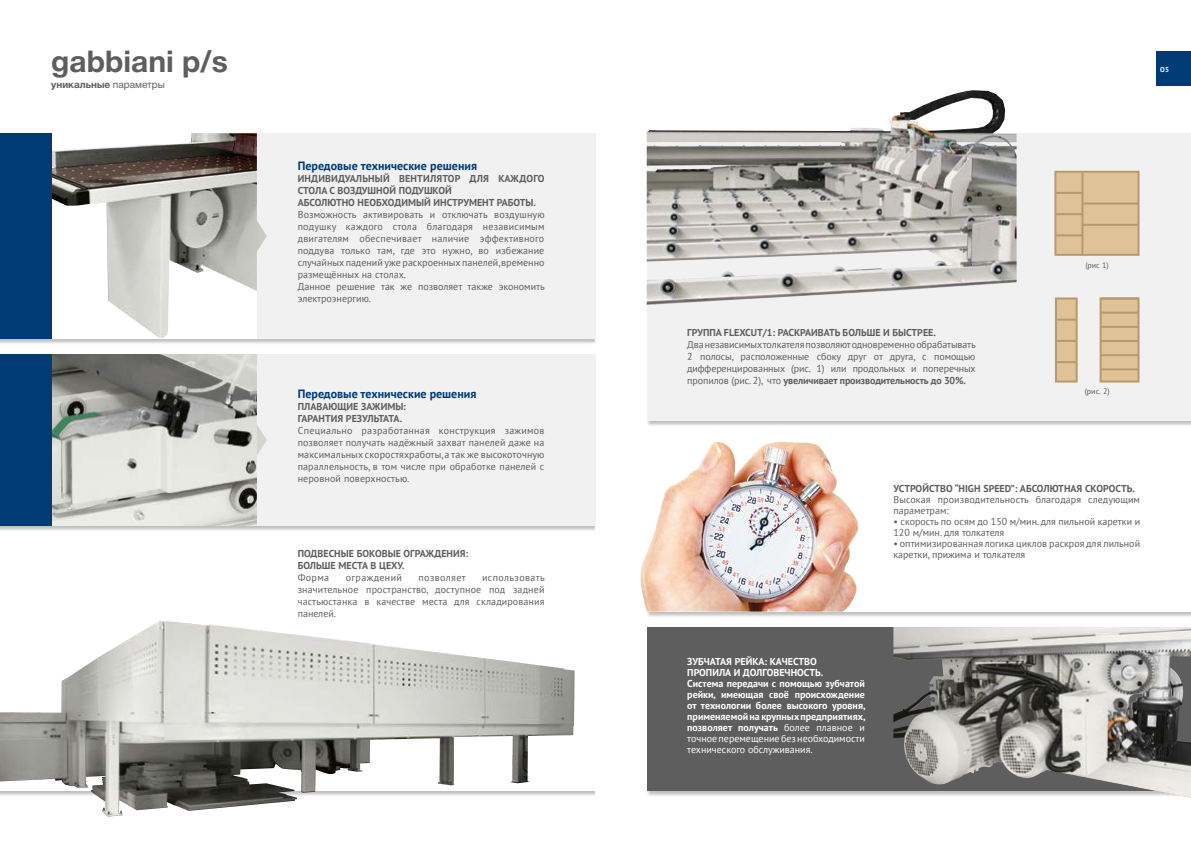
<style>
.page{position:relative;width:1191px;height:842px;background:#fff}
.page>*{position:absolute;margin:0;border:0;box-sizing:border-box;transform-origin:0 0}
.t1{font:700 30px "Helvetica Neue Cyr";color:#5f5e5e}
.t2{font:700 12px "PT Sans";color:#003b75}
.t3{font:10px/12px "PT Sans";color:#5f5e5e}
.t4{font:700 10px/11px "PT Sans";color:#fff}
.t5{font:700 10px/12px "PT Sans";color:#5f5e5e}
.t6{font:700 10px "Helvetica Neue Cyr";color:#5f5e5e}
.t7{font:10px "PT Sans";letter-spacing:.035em;color:#5f5e5e}
.t8{font:8px "PT Sans";color:#5f5e5e}
.t9{font:700 7px "PT Sans";color:#fff}
.s1{font-weight:400}
.s2{font-weight:700}
</style>
<div class="page">
<div style="left:1157px;top:51px;width:34px;height:34px;background:#003b75"></div>
<div style="left:647px;top:750px;width:544px;height:46px;background:#000;opacity:.25"></div>
<svg style="left:647px;top:627px;width:544px;height:164px;background:#777675"></svg>
<div style="left:0;top:485px;width:601px;height:46px;background:#000;opacity:.25"></div>
<div style="left:0;top:298px;width:601px;height:46px;background:#000;opacity:.25"></div>
<div style="left:647px;top:380px;width:544px;height:46px;background:#000;opacity:.25"></div>
<div style="left:595px;top:484px;width:20px;height:55px;background:#fff"></div>
<div style="left:596px;top:292px;width:25px;height:55px;background:#fff"></div>
<div style="left:646px;top:133px;width:545px;height:288px;background:#f1f1f1"></div>
<img style="left:51px;top:354px;width:206px;height:172px">
<img style="left:226px;top:424px;width:31px;height:32px">
<img style="left:0;top:621px;width:574px;height:195px">
<div style="left:257px;top:354px;width:338px;height:172px;background:#f1f1f1"></div>
<img style="left:646px;top:90px;width:370px;height:215px">
<img style="left:893px;top:627px;width:120px;height:158px">
<div style="left:257px;top:133px;width:338px;height:206px;background:#f1f1f1"></div>
<img style="left:51px;top:133px;width:206px;height:206px">
<img style="left:226px;top:220px;width:41px;height:32px">
<div style="left:0;top:133px;width:51px;height:206px;background:#003b75"></div>
<div style="left:0;top:354px;width:51px;height:172px;background:#003b75"></div>
<div style="left:1054px;top:171px;width:85px;height:85px;background:#dfc297;border:2px solid #b79a6c"></div>
<hr style="left:1081px;top:172px;width:2px;height:83px;background:#b79a6c">
<hr style="left:1055px;top:192px;width:27px;height:2px;background:#b79a6c">
<hr style="left:1055px;top:213px;width:27px;height:2px;background:#b79a6c">
<hr style="left:1055px;top:234px;width:27px;height:2px;background:#b79a6c">
<hr style="left:1082px;top:224px;width:56px;height:2px;background:#b79a6c">
<hr style="left:1082px;top:203px;width:56px;height:2px;background:#b79a6c">
<div style="left:1055px;top:297px;width:22px;height:86px;background:#dfc297;border:2px solid #b79a6c"></div>
<hr style="left:1056px;top:319px;width:20px;height:2px;background:#b79a6c">
<hr style="left:1056px;top:340px;width:20px;height:2px;background:#b79a6c">
<hr style="left:1056px;top:361px;width:20px;height:2px;background:#b79a6c">
<div style="left:1099px;top:297px;width:40px;height:86px;background:#dfc297;border:2px solid #b79a6c"></div>
<hr style="left:1100px;top:312px;width:38px;height:2px;background:#b79a6c">
<hr style="left:1100px;top:326px;width:38px;height:2px;background:#b79a6c">
<hr style="left:1100px;top:340px;width:38px;height:2px;background:#b79a6c">
<hr style="left:1100px;top:354px;width:38px;height:2px;background:#b79a6c">
<hr style="left:1100px;top:368px;width:38px;height:2px;background:#b79a6c">
<div style="left:647px;top:571px;width:544px;height:46px;background:#000;opacity:.25"></div>
<div style="left:646px;top:571px;width:545px;height:41px;background:#fff"></div>
<img style="left:640px;top:441px;width:219px;height:171px">
<hr style="left:1100px;top:297px;width:38px;height:2px;background:#b79a6c">
<h1 class="t1" style="left:51px;top:45px;width:178px">gabbiani p/s</h1>
<p class="t6" style="left:51px;top:79px;width:115px">уникальные <span class="s1">параметры</span></p>
<p class="t2" style="left:298px;top:158px;width:181px">Передовые технические решения</p>
<p class="t5" style="left:298px;top:173px;width:248px">ИНДИВИДУАЛЬНЫЙ ВЕНТИЛЯТОР ДЛЯ КАЖДОГО<br>СТОЛА С ВОЗДУШНОЙ ПОДУШКОЙ<br>АБСОЛЮТНО НЕОБХОДИМЫЙ ИНСТРУМЕНТ РАБОТЫ.</p>
<p class="t3" style="left:298px;top:208px;width:248px">Возможность активировать и отключать воздушную подушку каждого стола благодаря независимым двигателям обеспечивает наличие эффективного поддува только там, где это нужно, во избежание случайных падений уже раскроенных панелей, временно размещённых на столах.<br>Данное решение так же позволяет также экономить электроэнергию.</p>
<p class="t2" style="left:298px;top:386px;width:180px">Передовые технические решения</p>
<p class="t5" style="left:298px;top:400px;width:110px">ПЛАВАЮЩИЕ ЗАЖИМЫ:<br>ГАРАНТИЯ РЕЗУЛЬТАТА.</p>
<p class="t3" style="left:298px;top:424px;width:248px;text-align:justify">Специально разработанная конструкция зажимов позволяет получать надёжный захват панелей даже на максимальных скоростяхработы, а так же высокоточную параллельность, в том числе при обработке панелей с неровной поверхностью.</p>
<p class="t5" style="left:298px;top:547px;width:172px">ПОДВЕСНЫЕ БОКОВЫЕ ОГРАЖДЕНИЯ:<br>БОЛЬШЕ МЕСТА В ЦЕХУ.</p>
<p class="t3" style="left:298px;top:571px;width:33px">Форма</p>
<p class="t7" style="left:346px;top:571px;width:58px">ограждений</p>
<p class="t7" style="left:418px;top:571px;width:49px">позволяет</p>
<p class="t3" style="left:298px;top:571px;width:248px;text-align:justify;text-indent:184px">использовать значительное пространство, доступное под задней частьюстанка в качестве места для складирования панелей.</p>
<p class="t9" style="left:1160px;top:65px;width:10px">O5</p>
<p class="t5" style="left:687px;top:326px;width:250px">ГРУППА FLEXCUT/1: РАСКРАИВАТЬ БОЛЬШЕ И БЫСТРЕЕ.</p>
<p class="t3" style="left:687px;top:338px;width:290px;text-align:justify">Два независимых толкателя позволяют одновременно обрабатывать 2 полосы, расположенные сбоку друг от друга, с помощью дифференцированных (рис. 1) или продольных и поперечных пропилов (рис. 2), что <span class="s2">увеличивает производительность до 30%.</span></p>
<p class="t8" style="left:1085px;top:260px;width:25px">(рис 1)</p>
<p class="t8" style="left:1084px;top:386px;width:26px">(рис. 2)</p>
<p class="t5" style="left:893px;top:483px;width:243px">УСТРОЙСТВО “HIGH SPEED”: АБСОЛЮТНАЯ СКОРОСТЬ.</p>
<p class="t3" style="left:893px;top:494px;width:248px;line-height:11px">Высокая производительность благодаря следующим параметрам:</p>
<p class="t3" style="left:893px;top:516px;width:248px;line-height:11px">• скорость по осям до 150 м/мин. для пильной каретки и<br>120 м/мин. для толкателя</p>
<p class="t3" style="left:893px;top:538px;width:248px;line-height:11px">• оптимизированная логика циклов раскроя для пильной каретки, прижима и толкателя</p>
<p class="t4" style="left:687px;top:655px;width:180px">ЗУБЧАТАЯ РЕЙКА: КАЧЕСТВО<br>ПРОПИЛА И ДОЛГОВЕЧНОСТЬ.<br>Система передачи с помощью зубчатой рейки, имеющая своё происхождение от технологии более высокого уровня, применяемой на крупных предприятиях, позволяет получать <span class="s1">более плавное и точное перемещение без необходимости технического обслуживания.</span></p>
</div>
